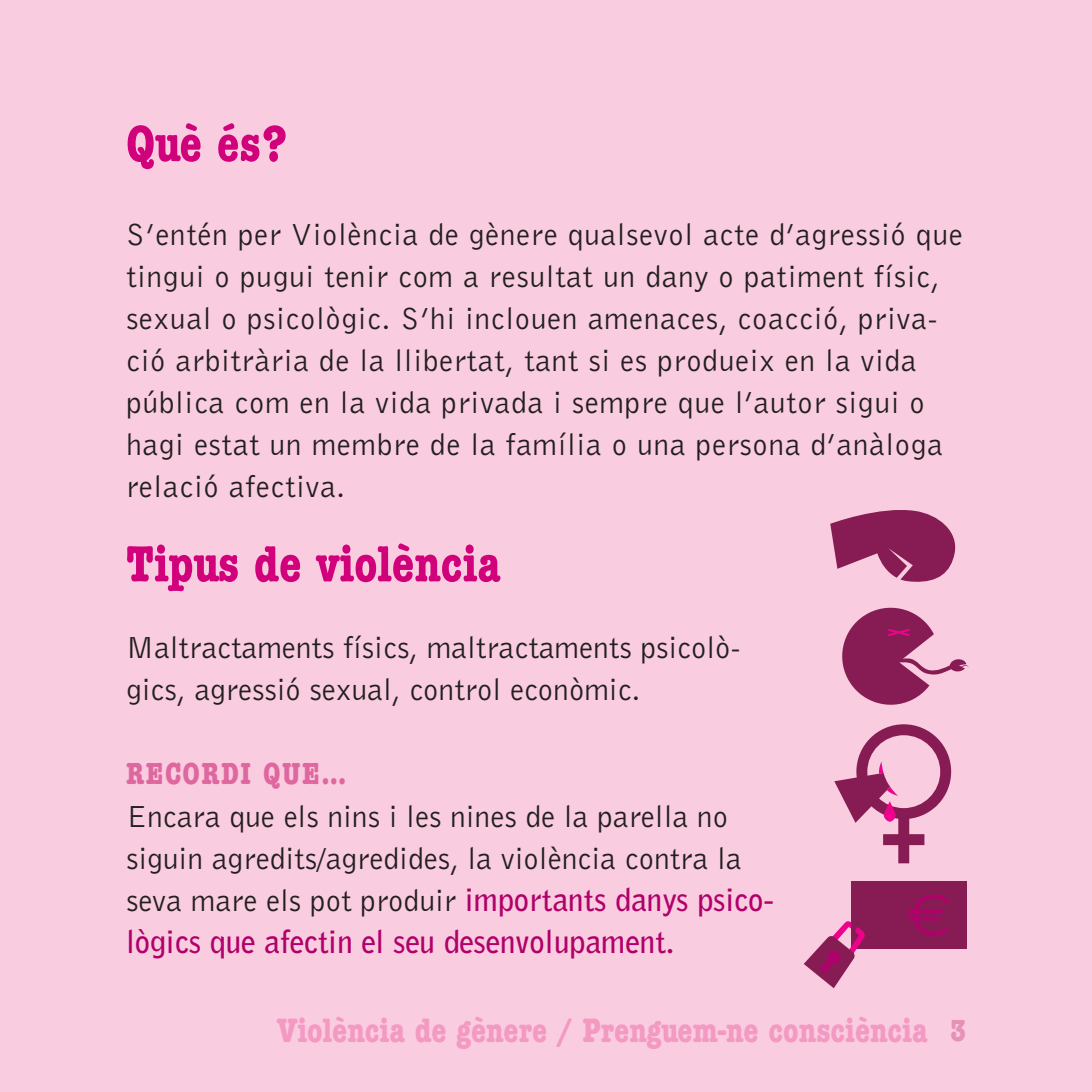
<style>
.page{position:relative;width:1092px;height:1092px;background:#fff}
.page>*{position:absolute;margin:0;border:0;box-sizing:border-box;transform-origin:0 0}
.t1{font:52.5px "CA Typewriter Bld";color:#d1017c}
.t2{font:35px "CA Typewriter Bld";color:#f499c2}
.t3{font:31.5px/42px "Bell Gothic BT";letter-spacing:.02em;color:#231f20}
.t4{font:31.5px/42px "Bell Gothic BT";color:#231f20}
.t5{font:31.5px "CA Typewriter Bld";letter-spacing:.05em;color:#df679f}
.t6{font:31.5px "CA Typewriter Bld";color:#e691b8}
.s1{font-weight:700;color:#b0016a}
</style>
<div class="page">
<div style="left:0;top:0;width:1091px;height:1091px;background:#f9ccdf"></div>
<svg style="left:830px;top:510px;width:126px;height:72px"></svg>
<svg style="left:842px;top:607px;width:126px;height:98px"></svg>
<div style="left:851px;top:880px;width:115px;height:68px;background:#861c53"></div>
<svg style="left:907px;top:894px;width:41px;height:41px"></svg>
<svg style="left:803px;top:921px;width:62px;height:67px"></svg>
<svg style="left:834px;top:724px;width:117px;height:139px"></svg>
<p class="t1" style="left:126px;top:108px;width:162px">Què és?</p>
<p class="t3" style="left:126px;top:213px;width:838px">S’entén per Violència de gènere qualsevol acte d’agressió que tingui o pugui tenir com a resultat un dany o patiment físic, sexual o psicològic. S’hi inclouen amenaces, coacció, priva&shy;ció arbitrària de la llibertat, tant si es produeix en la vida pública com en la vida privada i sempre que l’autor sigui o hagi estat un membre de la família o una persona d’anàloga relació afectiva.</p>
<p class="t1" style="left:126px;top:528px;width:376px">Tipus de violència</p>
<p class="t4" style="left:126px;top:626px;width:616px">Maltractaments físics, maltractaments psicolò&shy;gics, agressió sexual, control econòmic.</p>
<p class="t5" style="left:126px;top:752px;width:222px">Recordi que…</p>
<p class="t4" style="left:126px;top:794px;width:649px">Encara que els nins i les nines de la parella no siguin agredits/agredides, la violència contra la seva mare els pot produir <span class="s1">importants danys psico&shy;lògics que afectin el seu desenvolupament.</span></p>
<p class="t2" style="left:277px;top:1006px;width:652px">Violència de gènere / Prenguem-ne consciència</p>
<p class="t6" style="left:950px;top:1009px;width:17px">3</p>
</div>
